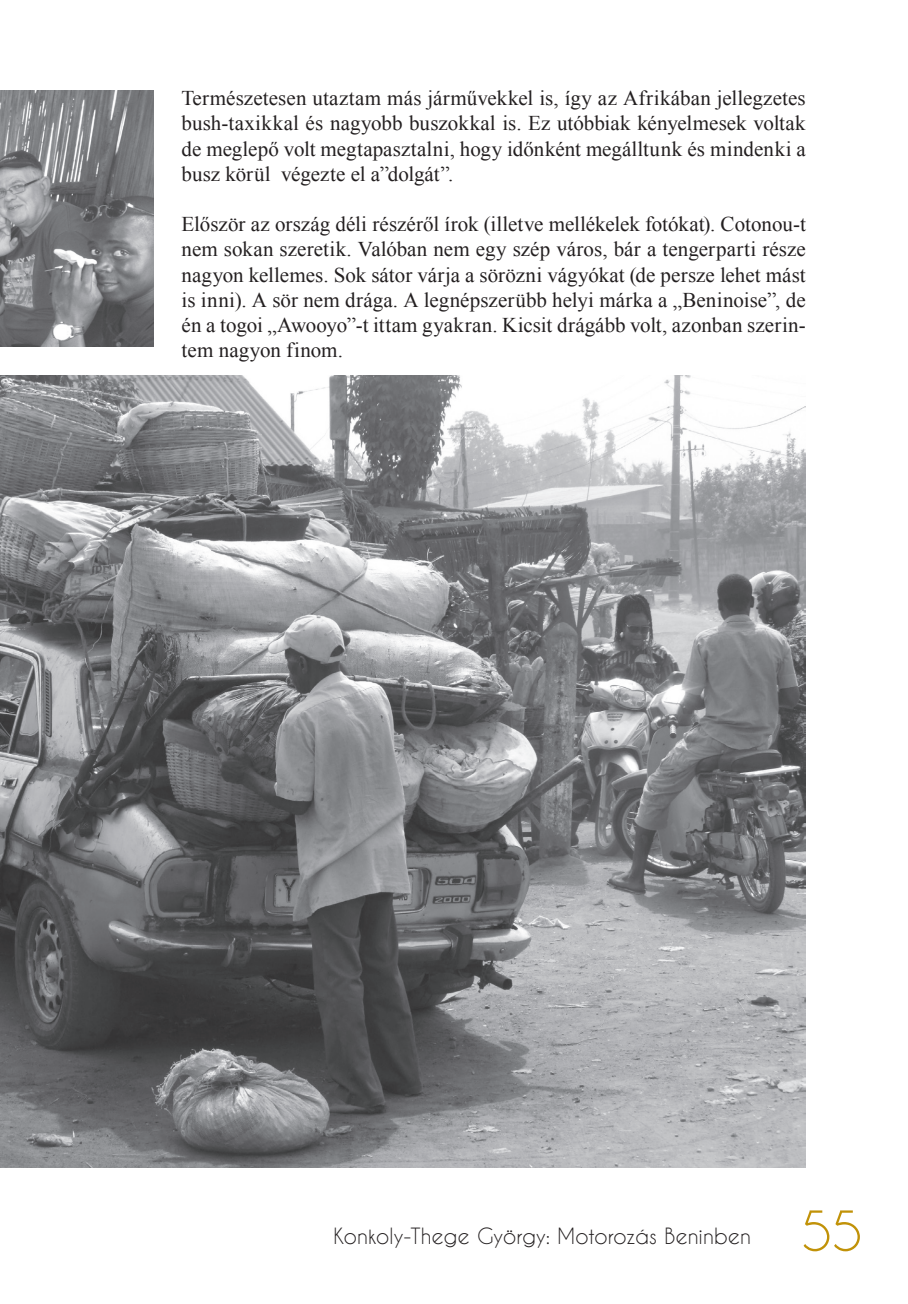
<style>
.page{position:relative;width:908px;height:1304px;background:#fff}
.page>*{position:absolute;margin:0;border:0;box-sizing:border-box;transform-origin:0 0}
.t1{font:52px "Caviar Dreams";color:#c19208}
.t2{font:21px/25.2px "Times New Roman";color:#231f20;text-align:justify}
.t3{font:21px "Caviar Dreams";letter-spacing:-.005em;color:#231f20}
</style>
<div class="page">
<img style="left:0;top:376px;width:805px;height:792px">
<img style="left:1px;top:91px;width:152px;height:256px">
<img style="left:0;top:91px;width:1px;height:256px">
<p class="t2" style="left:181px;top:85px;width:625px">Természetesen utaztam más járművekkel is, így az Afrikában jellegzetes bush-taxikkal és nagyobb buszokkal is. Ez utóbbiak kényelmesek voltak de meglepő volt megtapasztalni, hogy időnként megálltunk és mindenki a busz körül végezte el a”dolgát”.</p>
<p class="t2" style="left:181px;top:211px;width:625px">Először az ország déli részéről írok (illetve mellékelek fotókat). Cotonou-t nem sokan szeretik. Valóban nem egy szép város, bár a tengerparti része nagyon kellemes. Sok sátor várja a sörözni vágyókat (de persze lehet mást is inni). A sör nem drága. A legnépszerübb helyi márka a „Beninoise”, de én a togoi „Awooyo”-t ittam gyakran. Kicsit drágább volt, azonban szerin&shy;tem nagyon finom.</p>
<p class="t3" style="left:333px;top:1224px;width:419px">Konkoly-Thege György: Motorozás Beninben</p>
<h1 class="t1" style="left:800px;top:1200px;width:64px">55</h1>
</div>
